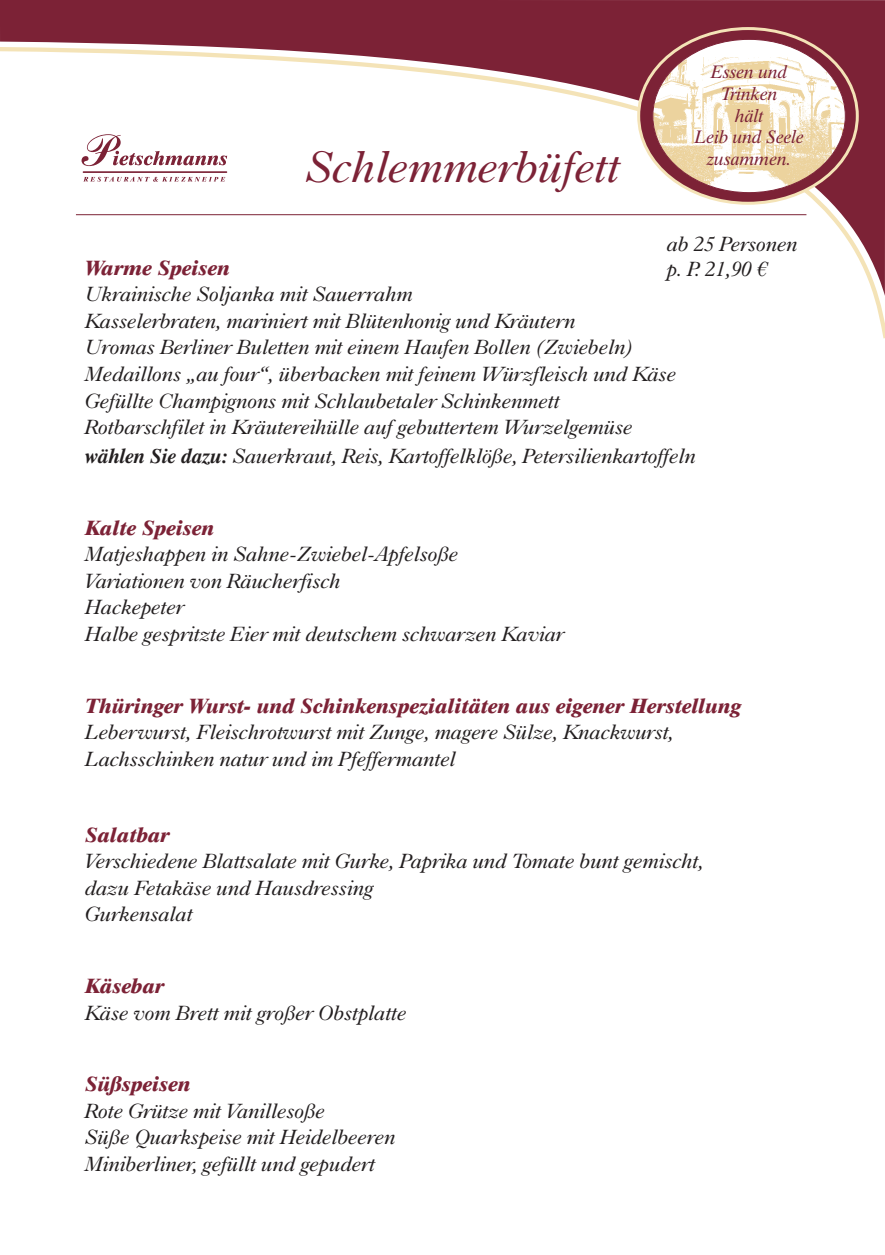
<style>
.page{position:relative;width:885px;height:1255px;background:#fff}
.page>*{position:absolute;margin:0;border:0;box-sizing:border-box;transform-origin:0 0}
.t1{font:45px "Dutch 766 BT Roman A,Italic";color:#7c2236}
.t2{font:21px/26.7px "Dutch 766 BT Roman A,Italic";color:#231f20}
.t3{font:italic 800 21px "Dutch 801 BT";color:#7c2236}
.t4{font:italic 18px/21.6px "Dutch 801 BT";color:#7c2236;text-align:center}
.s1{font-family:"Dutch 801 BT";font-weight:700;font-style:italic}
</style>
<div class="page">
<svg style="left:0;top:0;width:884px;height:296px"></svg>
<svg style="left:637px;top:27px;width:221px;height:178px"></svg>
<hr style="left:76px;top:214px;width:730px;height:1px;background:#7c2236">
<svg style="left:82px;top:134px;width:145px;height:32px"></svg>
<svg style="left:83px;top:177px;width:142px;height:5px"></svg>
<hr style="left:83px;top:171px;width:144px;height:2px;background:#7c2236">
<p class="t3" style="left:85px;top:259px;width:146px">Warme Speisen</p>
<h1 class="t1" style="left:306px;top:148px;width:316px">Schlemmerbüfett</h1>
<p class="t4" style="left:694px;top:63px;width:111px">Essen und<br>Trinken<br>hält<br>Leib und Seele zusammen.</p>
<p class="t2" style="left:667px;top:232px;width:132px;line-height:25.3px">ab 25 Personen p. P. 21,90 €</p>
<p class="t2" style="left:85px;top:282px;width:592px">Ukrainische Soljanka mit Sauerrahm<br>Kasselerbraten, mariniert mit Blütenhonig und Kräutern<br>Uromas Berliner Buletten mit einem Haufen Bollen (Zwiebeln)<br>Medaillons „au four“, überbacken mit feinem Würzfleisch und Käse Gefüllte Champignons mit Schlaubetaler Schinkenmett Rotbarschfilet in Kräutereihülle auf gebuttertem Wurzelgemüse</p>
<p class="t2" style="left:85px;top:444px;width:612px"><span class="s1">wählen Sie dazu:</span> Sauerkraut, Reis, Kartoffelklöße, Petersilienkartoffeln</p>
<p class="t3" style="left:85px;top:518px;width:131px">Kalte Speisen</p>
<p class="t2" style="left:85px;top:542px;width:480px">Matjeshappen in Sahne-Zwiebel-Apfelsoße<br>Variationen von Räucherfisch<br>Hackepeter<br>Halbe gespritzte Eier mit deutschem schwarzen Kaviar</p>
<p class="t3" style="left:85px;top:696px;width:657px">Thüringer Wurst- und Schinkenspezialitäten aus eigener Herstellung</p>
<p class="t2" style="left:85px;top:720px;width:590px">Leberwurst, Fleischrotwurst mit Zunge, magere Sülze, Knackwurst,<br>Lachsschinken natur und im Pfeffermantel</p>
<p class="t3" style="left:85px;top:825px;width:86px">Salatbar</p>
<p class="t2" style="left:85px;top:849px;width:620px">Verschiedene Blattsalate mit Gurke, Paprika und Tomate bunt gemischt, dazu Fetakäse und Hausdressing<br>Gurkensalat</p>
<p class="t3" style="left:85px;top:977px;width:81px">Käsebar</p>
<p class="t2" style="left:85px;top:1000px;width:323px">Käse vom Brett mit großer Obstplatte</p>
<p class="t3" style="left:85px;top:1075px;width:107px">Süßspeisen</p>
<p class="t2" style="left:85px;top:1098px;width:312px">Rote Grütze mit Vanillesoße<br>Süße Quarkspeise mit Heidelbeeren<br>Miniberliner, gefüllt und gepudert</p>
</div>
